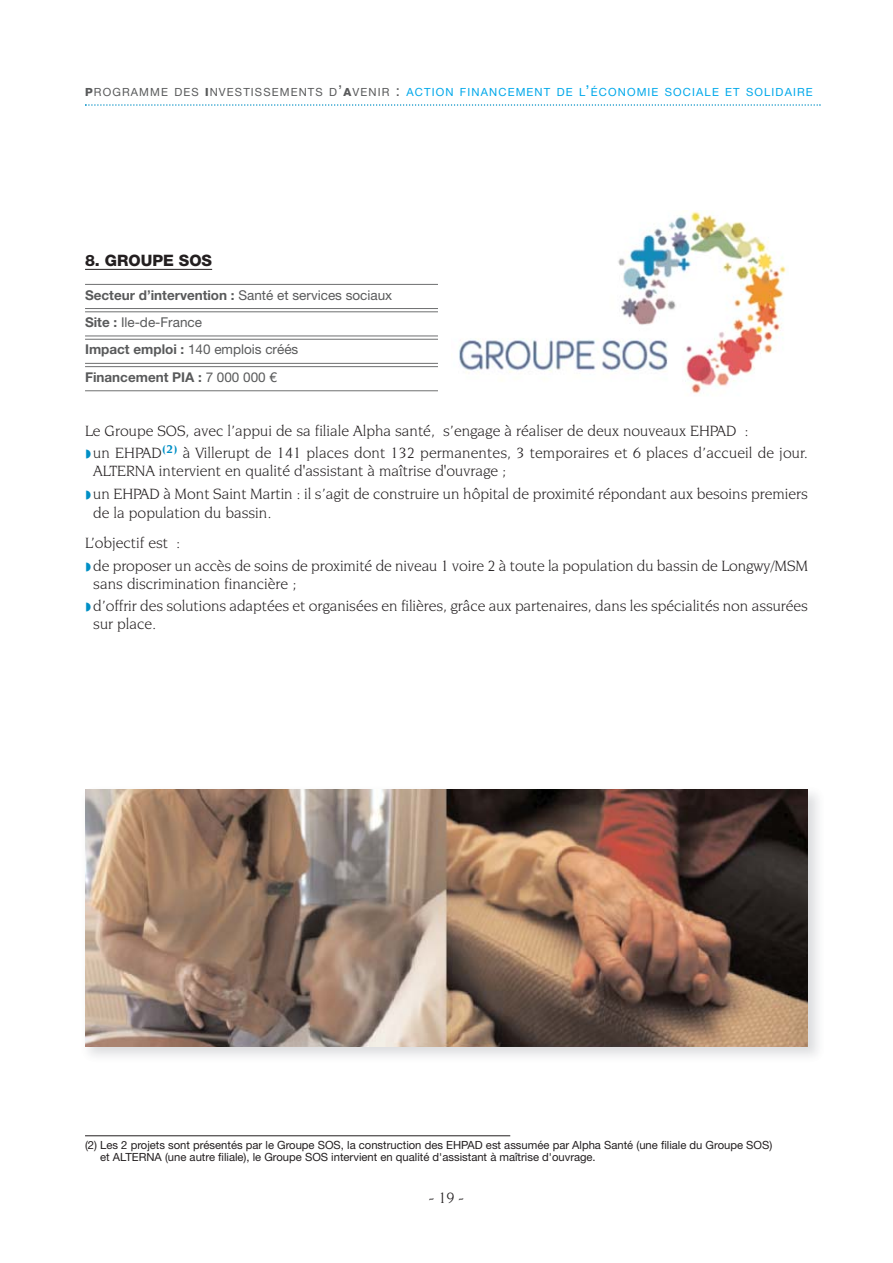
<style>
.page{position:relative;width:893px;height:1263px;background:#fff}
.page>*{position:absolute;margin:0;border:0;box-sizing:border-box;transform-origin:0 0}
.t1{font:15.75px/18px "Novarese IT Cby BT";color:#231f20}
.t2{font:800 15.75px "Helvetica Neue";color:#231f20}
.t3{font:13.5px/27.5px "Helvetica Neue";color:#595a5b}
.t4{font:11.25px/12px "Helvetica Neue";color:#231f20}
.t5{font:11.25px "Helvetica Neue";letter-spacing:.1em;color:#00a8ea}
.s1{font-weight:800;color:#595a5b}
.s2{color:#595a5b}
.s3{font-size:15px;color:#595a5b}
.s4{font-size:15px}
.s5{font-weight:700}
.s6{color:#008fc5}
</style>
<div class="page">
<svg style="left:85px;top:104px;width:736px;height:2px"></svg>
<hr style="left:85px;top:269px;width:127px;height:1px;background:#231f20">
<hr style="left:85px;top:284px;width:353px;height:1px;background:#6e6f70">
<hr style="left:85px;top:308px;width:353px;height:1px;background:#6e6f70">
<hr style="left:85px;top:311px;width:353px;height:1px;background:#6e6f70">
<hr style="left:85px;top:336px;width:353px;height:1px;background:#6e6f70">
<hr style="left:85px;top:339px;width:353px;height:1px;background:#6e6f70">
<hr style="left:85px;top:363px;width:353px;height:1px;background:#6e6f70">
<hr style="left:85px;top:366px;width:353px;height:1px;background:#6e6f70">
<hr style="left:85px;top:390px;width:353px;height:1px;background:#6e6f70">
<img style="left:85px;top:789px;width:733px;height:267px">
<img style="left:85px;top:790px;width:723px;height:256px">
<img style="left:459px;top:210px;width:327px;height:184px">
<hr style="left:85px;top:1135px;width:425px;height:1px;background:#231f20">
<p class="t5" style="left:85px;top:88px;width:729px"><span class="s1">P</span><span class="s2">ROGRAMME DES</span> <span class="s1">I</span><span class="s2">NVESTISSEMENTS D</span><span class="s3">’</span><span class="s1">A</span><span class="s2">VENIR</span> <span class="s3">:</span> ACTION FINANCEMENT DE L<span class="s4">’</span>ÉCONOMIE SOCIALE ET SOLIDAIRE</p>
<p class="t2" style="left:85px;top:255px;width:129px">8. GROUPE SOS</p>
<p class="t3" style="left:85px;top:282px;width:309px"><span class="s5">Secteur d’intervention :</span> Santé et services sociaux <span class="s5">Site :</span> Ile-de-France<br><span class="s5">Impact emploi :</span> 140 emplois créés<br><span class="s5">Financement PIA :</span> 7 000 000 €</p>
<p class="t1" style="left:85px;top:421px;width:724px;line-height:22.2px">Le Groupe SOS, avec l’appui de sa filiale Alpha santé, s’engage à réaliser de deux nouveaux EHPAD :<br><span class="s6">◗</span> un EHPAD<sup>(2)</sup> à Villerupt de 141 places dont 132 permanentes, 3 temporaires et 6 places d’accueil de jour.</p>
<p class="t1" style="left:85px;top:461px;width:724px;line-height:23px;text-indent:8px">ALTERNA intervient en qualité d'assistant à maîtrise d'ouvrage ;<br><span class="s6">◗</span> un EHPAD à Mont Saint Martin : il s’agit de construire un hôpital de proximité répondant aux besoins premiers</p>
<p class="t1" style="left:85px;top:498px;width:188px;line-height:30.8px;text-indent:8px">de la population du bassin.<br>L’objectif est :</p>
<p class="t1" style="left:93px;top:558px;width:716px;text-indent:-8px"><span class="s6">◗</span> de proposer un accès de soins de proximité de niveau 1 voire 2 à toute la population du bassin de Longwy/MSM sans discrimination financière ;</p>
<p class="t1" style="left:93px;top:598px;width:716px;text-indent:-8px"><span class="s6">◗</span> d’offrir des solutions adaptées et organisées en filières, grâce aux partenaires, dans les spécialités non assurées sur place.</p>
<p class="t4" style="left:100px;top:1140px;width:674px;text-indent:-15px">(2) Les 2 projets sont présentés par le Groupe SOS, la construction des EHPAD est assumée par Alpha Santé (une filiale du Groupe SOS) et ALTERNA (une autre filiale), le Groupe SOS intervient en qualité d'assistant à maîtrise d'ouvrage.</p>
<p class="t1" style="left:429px;top:1190px;width:37px">-19-</p>
</div>
